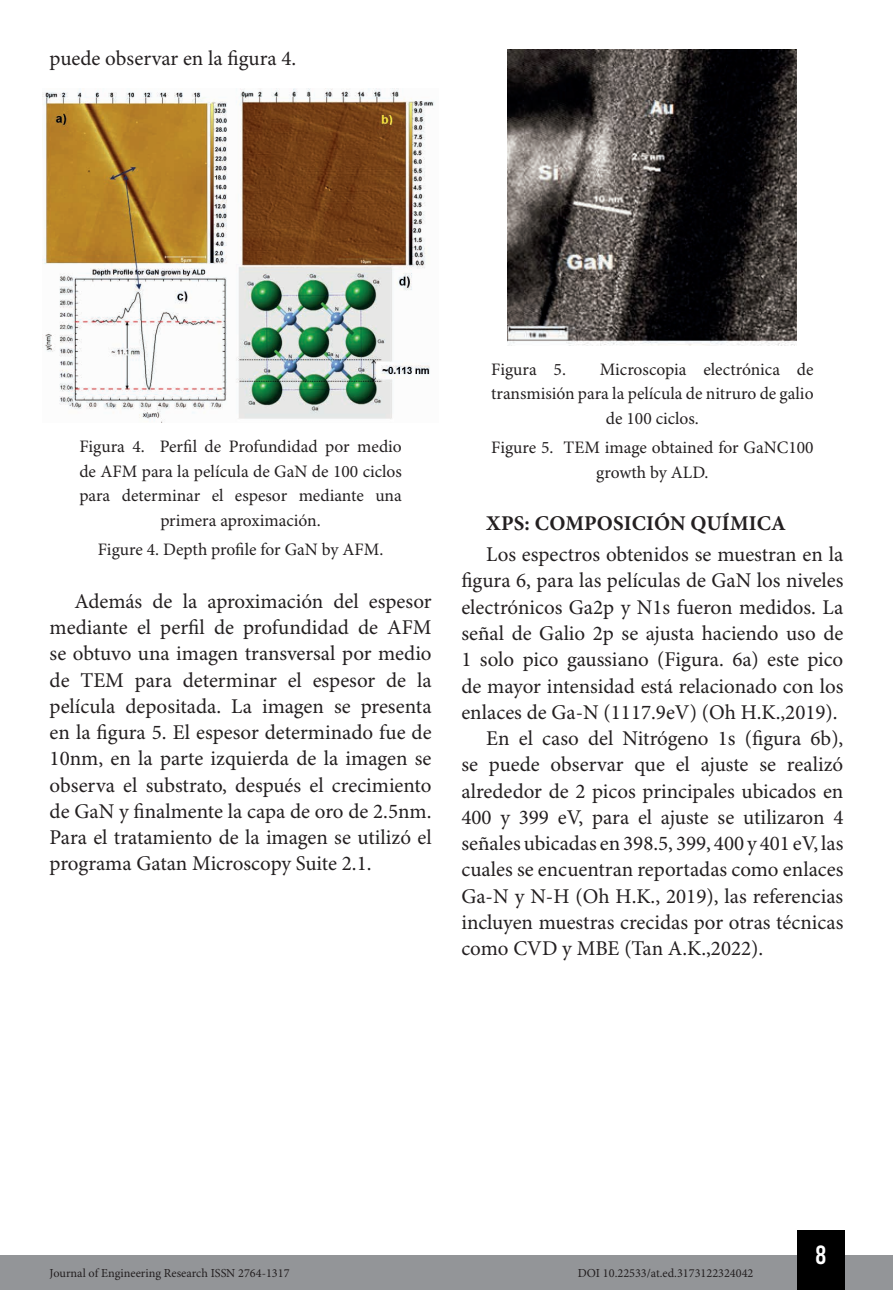
<style>
.page{position:relative;width:893px;height:1290px;background:#fff}
.page>*{position:absolute;margin:0;border:0;box-sizing:border-box;transform-origin:0 0}
.t1{font:26.25px "Bebas Kai";color:#fff}
.t2{font:21px/26.2px "Minion Pro";color:#231f20;text-align:justify}
.t3{font:700 21px "Minion Pro";letter-spacing:.01em;color:#231f20}
.t4{font:17.5px/24.5px "Minion Pro";color:#231f20;text-align:center}
.t5{font:12.25px "Minion Pro";color:#231f20}
</style>
<div class="page">
<div style="left:0;top:1255px;width:893px;height:35px;background:#939598"></div>
<div style="left:797px;top:1230px;width:48px;height:60px;background:#000"></div>
<img style="left:42px;top:88px;width:392px;height:335px">
<img style="left:508px;top:50px;width:289px;height:295px">
<p class="t2" style="left:50px;top:46px;width:248px">puede observar en la figura 4.</p>
<p class="t4" style="left:79px;top:435px;width:324px">Figura 4. Perfil de Profundidad por medio de AFM para la película de GaN de 100 ciclos para determinar el espesor mediante una primera aproximación.</p>
<p class="t4" style="left:98px;top:538px;width:287px">Figure 4. Depth profile for GaN by AFM.</p>
<p class="t2" style="left:50px;top:589px;width:384px;text-indent:25px">Además de la aproximación del espesor mediante el perfil de profundidad de AFM se obtuvo una imagen transversal por medio de TEM para determinar el espesor de la película depositada. La imagen se presenta en la figura 5. El espesor determinado fue de 10nm, en la parte izquierda de la imagen se observa el substrato, después el crecimiento de GaN y finalmente la capa de oro de 2.5nm.<br>Para el tratamiento de la imagen se utilizó el programa Gatan Microscopy Suite 2.1.</p>
<p class="t4" style="left:491px;top:357px;width:76px">Figura 5.</p>
<p class="t4" style="left:600px;top:357px;width:215px">Microscopia electrónica de</p>
<p class="t4" style="left:491px;top:382px;width:324px">transmisión para la película de nitruro de galio</p>
<p class="t4" style="left:606px;top:406px;width:94px">de 100 ciclos.</p>
<p class="t4" style="left:491px;top:436px;width:324px">Figure 5. TEM image obtained for GaNC100 growth by ALD.</p>
<p class="t3" style="left:486px;top:508px;width:301px">XPS: COMPOSICIÓN QUÍMICA</p>
<p class="t2" style="left:486px;top:542px;width:359px">Los espectros obtenidos se muestran en la</p>
<p class="t2" style="left:461px;top:568px;width:383px">figura 6, para las películas de GaN los niveles</p>
<p class="t2" style="left:461px;top:595px;width:383px">electrónicos Ga2p y N1s fueron medidos. La</p>
<p class="t2" style="left:461px;top:621px;width:384px">señal de Galio 2p se ajusta haciendo uso de</p>
<p class="t2" style="left:461px;top:647px;width:383px">1 solo pico gaussiano (Figura. 6a) este pico</p>
<p class="t2" style="left:461px;top:673px;width:384px">de mayor intensidad está relacionado con los</p>
<p class="t2" style="left:461px;top:700px;width:378px">enlaces de Ga-N (1117.9eV) (Oh H.K.,2019).</p>
<p class="t2" style="left:486px;top:726px;width:359px">En el caso del Nitrógeno 1s (figura 6b),</p>
<p class="t2" style="left:461px;top:752px;width:383px">se puede observar que el ajuste se realizó</p>
<p class="t2" style="left:461px;top:778px;width:383px">alrededor de 2 picos principales ubicados en</p>
<p class="t2" style="left:461px;top:805px;width:384px">400 y 399 eV, para el ajuste se utilizaron 4</p>
<p class="t2" style="left:461px;top:831px;width:384px">señales ubicadas en 398.5, 399, 400 y 401 eV, las</p>
<p class="t2" style="left:461px;top:857px;width:383px">cuales se encuentran reportadas como enlaces</p>
<p class="t2" style="left:461px;top:883px;width:383px">Ga-N y N-H (Oh H.K., 2019), las referencias</p>
<p class="t2" style="left:461px;top:910px;width:383px">incluyen muestras crecidas por otras técnicas</p>
<p class="t2" style="left:461px;top:936px;width:303px">como CVD y MBE (Tan A.K.,2022).</p>
<p class="t1" style="left:816px;top:1241px;width:12px">8</p>
<p class="t5" style="left:50px;top:1266px;width:241px">Journal of Engineering Research ISSN 2764-1317</p>
<p class="t5" style="left:578px;top:1266px;width:177px">DOI 10.22533/at.ed.3173122324042</p>
</div>
